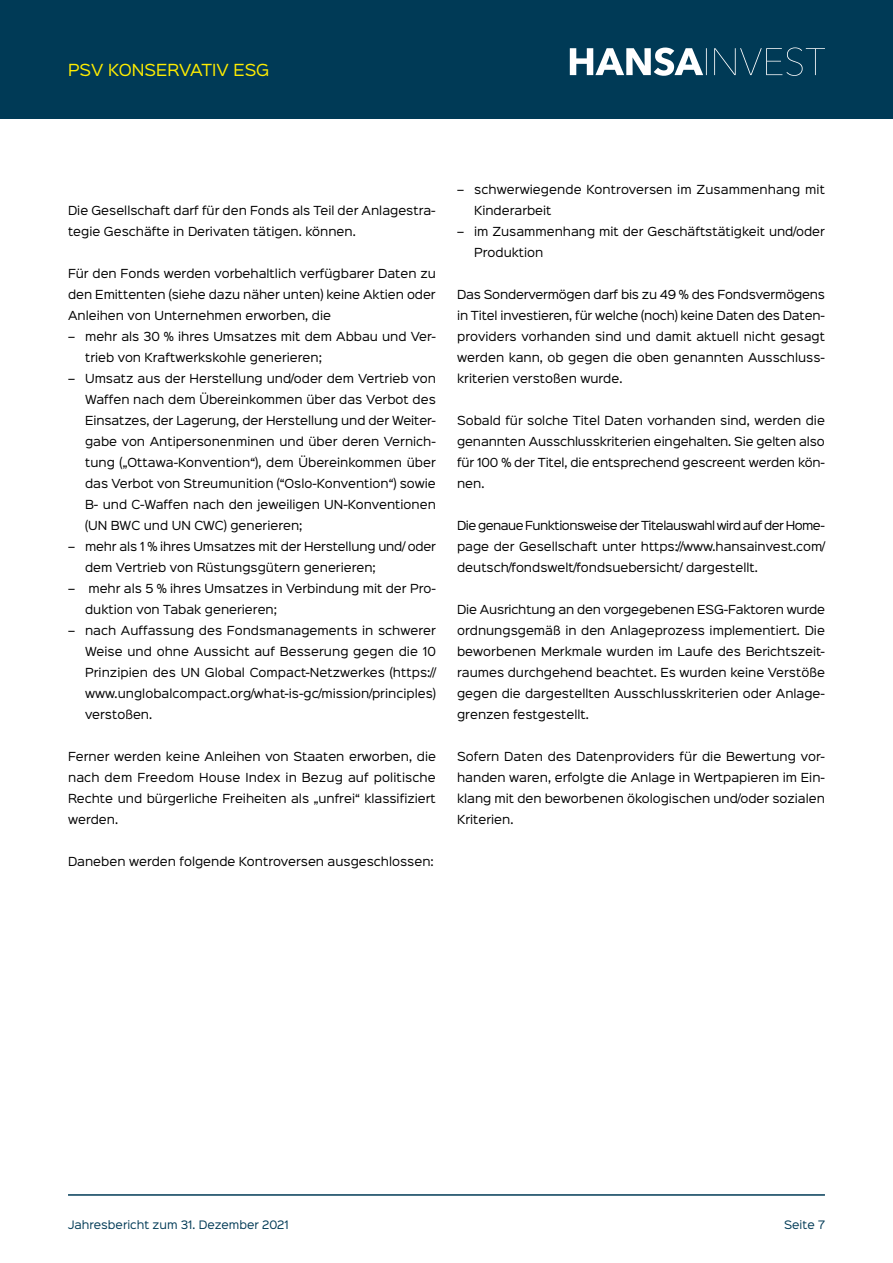
<style>
.page{position:relative;width:893px;height:1263px;background:#fff}
.page>*{position:absolute;margin:0;border:0;box-sizing:border-box;transform-origin:0 0}
.t1{font:15px "Sinkin Sans 400";color:#ffed00}
.t2{font:11.25px/21px "Sinkin Sans 400";color:#000;text-align:justify}
.t3{font:10.5px "Sinkin Sans 400";color:#003a56}
</style>
<div class="page">
<div style="left:0;top:0;width:893px;height:119px;background:#003a56"></div>
<svg style="left:570px;top:47px;width:255px;height:29px"></svg>
<hr style="left:68px;top:1194px;width:757px;height:2px;background:#003a56">
<h1 class="t1" style="left:68px;top:57px;width:203px">PSV KONSERVATIV ESG</h1>
<p class="t2" style="left:68px;top:199px;width:369px">Die Gesellschaft darf für den Fonds als Teil der Anlagestra&shy;tegie Geschäfte in Derivaten tätigen. können.</p>
<p class="t2" style="left:68px;top:262px;width:369px">Für den Fonds werden vorbehaltlich verfügbarer Daten zu den Emittenten (siehe dazu näher unten) keine Aktien oder Anleihen von Unternehmen erworben, die</p>
<p class="t2" style="left:85px;top:325px;width:352px;text-indent:-17px">– mehr als 30 % ihres Umsatzes mit dem Abbau und Ver&shy;trieb von Kraftwerkskohle generieren;</p>
<p class="t2" style="left:85px;top:367px;width:352px;text-indent:-17px">– Umsatz aus der Herstellung und/oder dem Vertrieb von Waffen nach dem Übereinkommen über das Verbot des Einsatzes, der Lagerung, der Herstellung und der Weiter&shy;gabe von Antipersonenminen und über deren Vernich&shy;tung („Ottawa-Konvention“), dem Übereinkommen über das Verbot von Streumunition (“Oslo-Konvention“) sowie B- und C-Waffen nach den jeweiligen UN-Konventionen (UN BWC und UN CWC) generieren;</p>
<p class="t2" style="left:85px;top:535px;width:353px;text-indent:-17px">– mehr als 1 % ihres Umsatzes mit der Herstellung und/ oder dem Vertrieb von Rüstungsgütern generieren;</p>
<p class="t2" style="left:85px;top:577px;width:352px;text-indent:-17px">– mehr als 5 % ihres Umsatzes in Verbindung mit der Pro&shy;duktion von Tabak generieren;</p>
<p class="t2" style="left:85px;top:619px;width:352px;text-indent:-17px">– nach Auffassung des Fondsmanagements in schwerer Weise und ohne Aussicht auf Besserung gegen die 10<br>Prinzipien des UN Global Compact-Netzwerkes (https:// www.unglobalcompact.org/what-is-gc/mission/principles) verstoßen.</p>
<p class="t2" style="left:68px;top:745px;width:369px">Ferner werden keine Anleihen von Staaten erworben, die nach dem Freedom House Index in Bezug auf politische Rechte und bürgerliche Freiheiten als „unfrei“ klassifiziert werden.</p>
<p class="t2" style="left:68px;top:850px;width:367px">Daneben werden folgende Kontroversen ausgeschlossen:</p>
<p class="t2" style="left:474px;top:178px;width:352px;text-indent:-17px">– schwerwiegende Kontroversen im Zusammenhang mit<br>Kinderarbeit</p>
<p class="t2" style="left:474px;top:220px;width:352px;text-indent:-17px">– im Zusammenhang mit der Geschäftstätigkeit und/oder<br>Produktion</p>
<p class="t2" style="left:457px;top:283px;width:369px">Das Sondervermögen darf bis zu 49 % des Fondsvermögens in Titel investieren, für welche (noch) keine Daten des Daten&shy;providers vorhanden sind und damit aktuell nicht gesagt werden kann, ob gegen die oben genannten Ausschluss&shy;kriterien verstoßen wurde.</p>
<p class="t2" style="left:457px;top:409px;width:369px">Sobald für solche Titel Daten vorhanden sind, werden die genannten Ausschlusskriterien eingehalten. Sie gelten also für 100 % der Titel, die entsprechend gescreent werden kön&shy;nen.</p>
<p class="t2" style="left:457px;top:514px;width:369px">Die genaue Funktionsweise der Titelauswahl wird auf der Home&shy;page der Gesellschaft unter https://www.hansainvest.com/ deutsch/fondswelt/fondsuebersicht/ dargestellt.</p>
<p class="t2" style="left:457px;top:598px;width:369px">Die Ausrichtung an den vorgegebenen ESG-Faktoren wurde ordnungsgemäß in den Anlageprozess implementiert. Die beworbenen Merkmale wurden im Laufe des Berichtszeit&shy;raumes durchgehend beachtet. Es wurden keine Verstöße gegen die dargestellten Ausschlusskriterien oder Anlage&shy;grenzen festgestellt.</p>
<p class="t2" style="left:457px;top:745px;width:369px">Sofern Daten des Datenproviders für die Bewertung vor&shy;handen waren, erfolgte die Anlage in Wertpapieren im Ein&shy;klang mit den beworbenen ökologischen und/oder sozialen Kriterien.</p>
<p class="t3" style="left:68px;top:1216px;width:222px">Jahresbericht zum 31. Dezember 2021</p>
<p class="t3" style="left:784px;top:1216px;width:42px">Seite 7</p>
</div>
